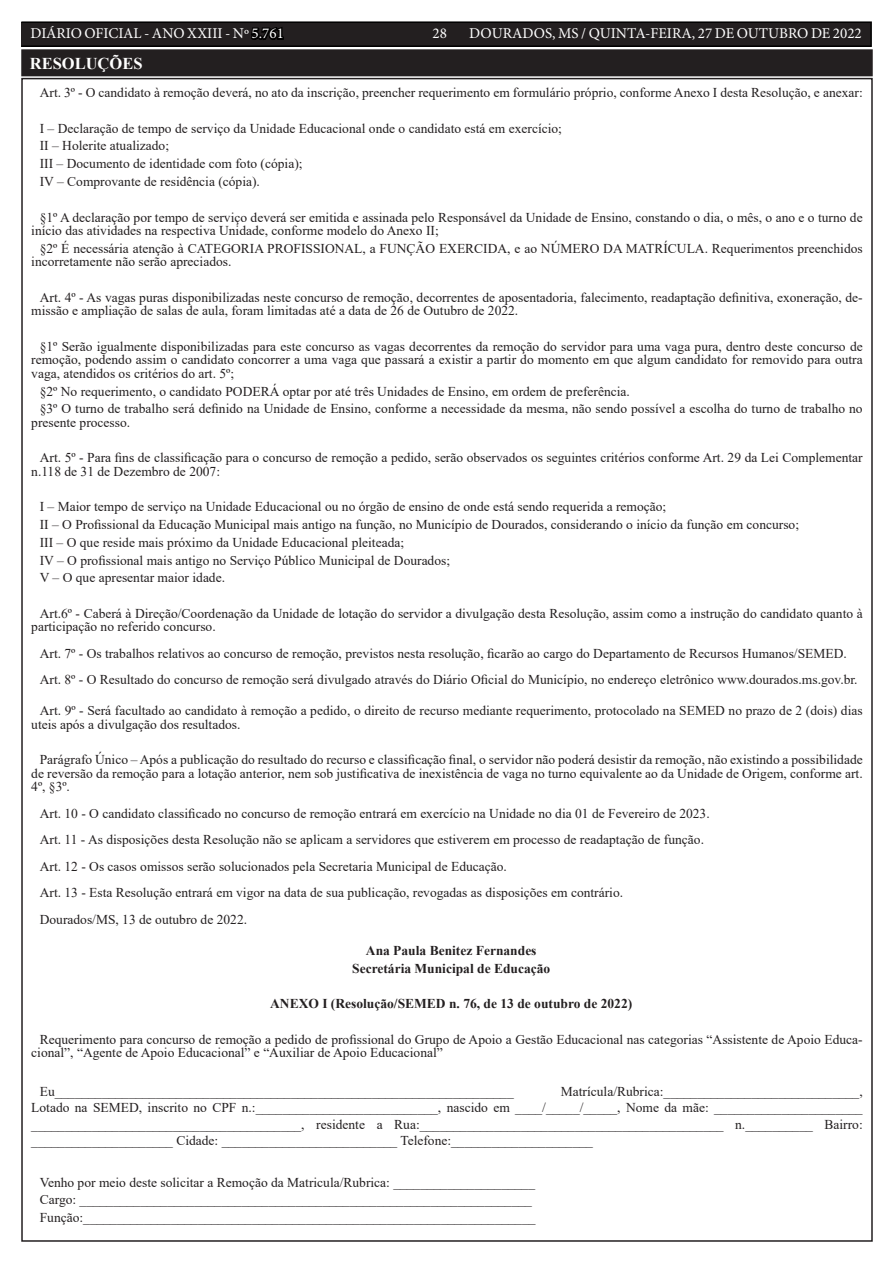
<style>
.page{position:relative;width:893px;height:1263px;background:#fff}
.page>*{position:absolute;margin:0;border:0;box-sizing:border-box;transform-origin:0 0}
.TEXTO{font:700 16.5px "Times New Roman";color:#fff}
.t1{font:15px "Minion Pro";color:#fff}
.TEXTO-2{font:13.5px/13.5px "Times New Roman";color:#231f20}
.TEXTO-3{font:700 13.5px "Times New Roman";color:#231f20}
.s1{color:#000}
</style>
<div class="page">
<div style="left:21px;top:22px;width:850px;height:24px;background:#231f20"></div>
<div style="left:21px;top:21px;width:851px;height:26px;border:2px solid #000"></div>
<div style="left:23px;top:51px;width:848px;height:23px;background:#231f20"></div>
<div style="left:21px;top:49px;width:852px;height:27px;border:4px solid #231f20"></div>
<p class="t1" style="left:31px;top:24px;width:255px">DIÁRIO OFICIAL - ANO XXIII - Nº <span class="s1">5.761</span></p>
<p class="t1" style="left:432px;top:24px;width:16px">28</p>
<p class="t1" style="left:469px;top:24px;width:394px">DOURADOS, MS / QUINTA-FEIRA, 27 DE OUTUBRO DE 2022</p>
<p class="TEXTO" style="left:30px;top:52px;width:114px">RESOLUÇÕES</p>
<p class="TEXTO-2" style="left:40px;top:86px;width:824px">Art. 3º - O candidato à remoção deverá, no ato da inscrição, preencher requerimento em formulário próprio, conforme Anexo I desta Resolução, e anexar:</p>
<p class="TEXTO-2" style="left:40px;top:121px;width:524px">I – Declaração de tempo de serviço da Unidade Educacional onde o candidato está em exercício;</p>
<p class="TEXTO-2" style="left:40px;top:139px;width:131px">II – Holerite atualizado;</p>
<p class="TEXTO-2" style="left:40px;top:157px;width:264px">III – Documento de identidade com foto (cópia);</p>
<p class="TEXTO-2" style="left:40px;top:174px;width:222px">IV – Comprovante de residência (cópia).</p>
<p class="TEXTO-2" style="left:31px;top:210px;width:833px;text-indent:9px">§1º A declaração por tempo de serviço deverá ser emitida e assinada pelo Responsável da Unidade de Ensino, constando o dia, o mês, o ano e o turno de início das atividades na respectiva Unidade, conforme modelo do Anexo II;</p>
<p class="TEXTO-2" style="left:31px;top:241px;width:833px;text-indent:9px">§2º É necessária atenção à CATEGORIA PROFISSIONAL, a FUNÇÃO EXERCIDA, e ao NÚMERO DA MATRÍCULA. Requerimentos preenchidos incorretamente não serão apreciados.</p>
<p class="TEXTO-2" style="left:31px;top:290px;width:833px;text-indent:9px">Art. 4º - As vagas puras disponibilizadas neste concurso de remoção, decorrentes de aposentadoria, falecimento, readaptação definitiva, exoneração, de&shy;missão e ampliação de salas de aula, foram limitadas até a data de 26 de Outubro de 2022.</p>
<p class="TEXTO-2" style="left:31px;top:339px;width:833px;text-align:justify;text-indent:9px">§1º Serão igualmente disponibilizadas para este concurso as vagas decorrentes da remoção do servidor para uma vaga pura, dentro deste concurso de remoção, podendo assim o candidato concorrer a uma vaga que passará a existir a partir do momento em que algum candidato for removido para outra vaga, atendidos os critérios do art. 5º;</p>
<p class="TEXTO-2" style="left:40px;top:384px;width:592px">§2º No requerimento, o candidato PODERÁ optar por até três Unidades de Ensino, em ordem de preferência.</p>
<p class="TEXTO-2" style="left:31px;top:402px;width:833px;text-indent:9px">§3º O turno de trabalho será definido na Unidade de Ensino, conforme a necessidade da mesma, não sendo possível a escolha do turno de trabalho no presente processo.</p>
<p class="TEXTO-2" style="left:31px;top:451px;width:833px;text-indent:9px">Art. 5º - Para fins de classificação para o concurso de remoção a pedido, serão observados os seguintes critérios conforme Art. 29 da Lei Complementar n.118 de 31 de Dezembro de 2007:</p>
<p class="TEXTO-2" style="left:40px;top:500px;width:628px">I – Maior tempo de serviço na Unidade Educacional ou no órgão de ensino de onde está sendo requerida a remoção;</p>
<p class="TEXTO-2" style="left:40px;top:517px;width:761px">II – O Profissional da Educação Municipal mais antigo na função, no Município de Dourados, considerando o início da função em concurso;</p>
<p class="TEXTO-2" style="left:40px;top:535px;width:366px">III – O que reside mais próximo da Unidade Educacional pleiteada;</p>
<p class="TEXTO-2" style="left:40px;top:553px;width:412px">IV – O profissional mais antigo no Serviço Público Municipal de Dourados;</p>
<p class="TEXTO-2" style="left:40px;top:571px;width:187px">V – O que apresentar maior idade.</p>
<p class="TEXTO-2" style="left:31px;top:606px;width:833px;text-indent:9px">Art.6º - Caberá à Direção/Coordenação da Unidade de lotação do servidor a divulgação desta Resolução, assim como a instrução do candidato quanto à participação no referido concurso.</p>
<p class="TEXTO-2" style="left:40px;top:646px;width:808px">Art. 7º - Os trabalhos relativos ao concurso de remoção, previstos nesta resolução, ficarão ao cargo do Departamento de Recursos Humanos/SEMED.</p>
<p class="TEXTO-2" style="left:40px;top:673px;width:819px">Art. 8º - O Resultado do concurso de remoção será divulgado através do Diário Oficial do Município, no endereço eletrônico www.dourados.ms.gov.br.</p>
<p class="TEXTO-2" style="left:31px;top:704px;width:833px;text-indent:9px">Art. 9º - Será facultado ao candidato à remoção a pedido, o direito de recurso mediante requerimento, protocolado na SEMED no prazo de 2 (dois) dias uteis após a divulgação dos resultados.</p>
<p class="TEXTO-2" style="left:31px;top:753px;width:833px;text-align:justify;text-indent:9px">Parágrafo Único – Após a publicação do resultado do recurso e classificação final, o servidor não poderá desistir da remoção, não existindo a possibilidade de reversão da remoção para a lotação anterior, nem sob justificativa de inexistência de vaga no turno equivalente ao da Unidade de Origem, conforme art.<br>4º, §3º.</p>
<p class="TEXTO-2" style="left:40px;top:806px;width:671px">Art. 10 - O candidato classificado no concurso de remoção entrará em exercício na Unidade no dia 01 de Fevereiro de 2023.</p>
<p class="TEXTO-2" style="left:40px;top:833px;width:666px">Art. 11 - As disposições desta Resolução não se aplicam a servidores que estiverem em processo de readaptação de função.</p>
<p class="TEXTO-2" style="left:40px;top:859px;width:469px">Art. 12 - Os casos omissos serão solucionados pela Secretaria Municipal de Educação.</p>
<p class="TEXTO-2" style="left:40px;top:886px;width:585px">Art. 13 - Esta Resolução entrará em vigor na data de sua publicação, revogadas as disposições em contrário.</p>
<p class="TEXTO-2" style="left:40px;top:912px;width:209px">Dourados/MS, 13 de outubro de 2022.</p>
<p class="TEXTO-3" style="left:366px;top:941px;width:172px">Ana Paula Benitez Fernandes</p>
<p class="TEXTO-3" style="left:352px;top:958px;width:200px">Secretária Municipal de Educação</p>
<p class="TEXTO-3" style="left:270px;top:994px;width:364px">ANEXO I (Resolução/SEMED n. 76, de 13 de outubro de 2022)</p>
<p class="TEXTO-2" style="left:31px;top:1032px;width:833px;text-indent:9px">Requerimento para concurso de remoção a pedido de profissional do Grupo de Apoio a Gestão Educacional nas categorias “Assistente de Apoio Educa&shy;cional”, “Agente de Apoio Educacional” e “Auxiliar de Apoio Educacional”</p>
<p class="TEXTO-2" style="left:40px;top:1084px;width:475px">Eu____________________________________________________________________</p>
<p class="TEXTO-2" style="left:31px;top:1082px;width:833px;line-height:16.5px;text-align:justify;text-indent:530px">Matrícula/Rubrica:_____________________________, Lotado na SEMED, inscrito no CPF n.:___________________________, nascido em ____/_____/_____, Nome da mãe: ______________________ ________________________________________, residente a Rua:_____________________________________________ n.__________ Bairro: _____________________ Cidade: __________________________ Telefone:_____________________</p>
<p class="TEXTO-2" style="left:40px;top:1175px;width:497px">Venho por meio deste solicitar a Remoção da Matricula/Rubrica: _____________________</p>
<p class="TEXTO-2" style="left:40px;top:1193px;width:494px">Cargo: ___________________________________________________________________</p>
<p class="TEXTO-2" style="left:40px;top:1210px;width:497px">Função:___________________________________________________________________</p>
</div>
